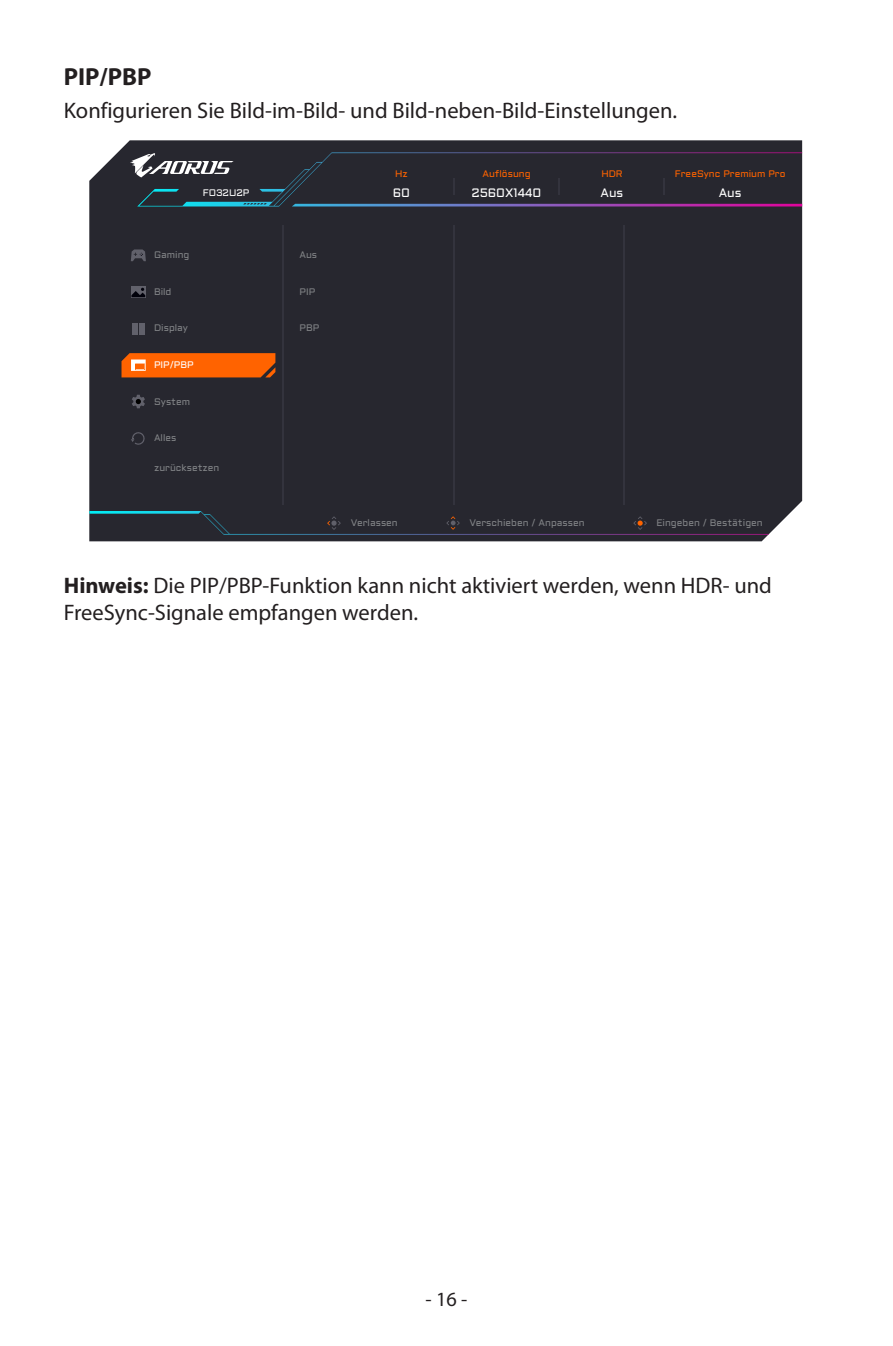
<style>
.page{position:relative;width:893px;height:1346px;background:#fff}
.page>*{position:absolute;margin:0;border:0;box-sizing:border-box;transform-origin:0 0}
.body_11pt_bold{font:700 24.75px "Myriad Pro";color:#231f20}
.body_10pt{font:22.5px/27px "Myriad Pro";color:#231f20}
.t1{font:20.25px "Myriad Pro";color:#231f20}
.body_5_6pt_AOROS_OSD{font:12.15px "Aldrich";color:#fff}
.body_5_6pt_AOROS_OSD-2{font:9.45px "Aldrich";color:#808285}
.body_5_6pt_AOROS_OSD-3{font:9.45px "Aldrich";color:#ff6300}
.body_7pt_AOROS_OSD{font:9.45px "Aldrich";color:#fff}
.body_5_6pt_AOROS_OSD-4{font:9.45px "Aldrich";color:#fff}
.s1{font-weight:700}
</style>
<div class="page">
<div style="left:89px;top:140px;width:713px;height:401px;background:#27272f"></div>
<svg style="left:89px;top:511px;width:680px;height:24px;background:#292c36"></svg>
<hr style="left:623px;top:225px;width:2px;height:280px;background:#33333d">
<svg style="left:130px;top:152px;width:672px;height:54px;background:#2f303b"></svg>
<hr style="left:283px;top:225px;width:1px;height:280px;background:#33333d">
<hr style="left:453px;top:225px;width:1px;height:280px;background:#33333d">
<div style="left:131px;top:286px;width:15px;height:12px;background:#61616b"></div>
<svg style="left:131px;top:288px;width:14px;height:9px"></svg>
<svg style="left:132px;top:323px;width:12px;height:12px"></svg>
<svg style="left:122px;top:353px;width:153px;height:24px;background:#f86509"></svg>
<div style="left:136px;top:364px;width:8px;height:5px;background:#ff6300"></div>
<svg style="left:132px;top:395px;width:13px;height:13px"></svg>
<svg style="left:131px;top:431px;width:14px;height:14px"></svg>
<svg style="left:131px;top:249px;width:15px;height:12px"></svg>
<p class="body_11pt_bold" style="left:64px;top:60px;width:89px">PIP/PBP</p>
<p class="body_10pt" style="left:64px;top:96px;width:615px">Konfigurieren Sie Bild-im-Bild- und Bild-neben-Bild-Einstellungen.</p>
<p class="body_7pt_AOROS_OSD" style="left:203px;top:187px;width:48px">FO32U2P</p>
<p class="body_5_6pt_AOROS_OSD-2" style="left:154px;top:249px;width:37px">Gaming</p>
<p class="body_5_6pt_AOROS_OSD-2" style="left:154px;top:285px;width:19px">Bild</p>
<p class="body_5_6pt_AOROS_OSD-2" style="left:154px;top:322px;width:36px">Display</p>
<p class="body_5_6pt_AOROS_OSD-4" style="left:154px;top:358px;width:41px">PIP/PBP</p>
<p class="body_5_6pt_AOROS_OSD-2" style="left:154px;top:395px;width:38px">System</p>
<p class="body_5_6pt_AOROS_OSD-2" style="left:154px;top:431px;width:24px">Alles</p>
<p class="body_5_6pt_AOROS_OSD-2" style="left:154px;top:461px;width:67px">zurücksetzen</p>
<p class="body_5_6pt_AOROS_OSD-2" style="left:299px;top:249px;width:19px">Aus</p>
<p class="body_5_6pt_AOROS_OSD-2" style="left:299px;top:285px;width:17px">PIP</p>
<p class="body_5_6pt_AOROS_OSD-2" style="left:299px;top:322px;width:21px">PBP</p>
<p class="body_5_6pt_AOROS_OSD-3" style="left:395px;top:167px;width:14px">Hz</p>
<p class="body_5_6pt_AOROS_OSD" style="left:393px;top:184px;width:19px">60</p>
<p class="body_5_6pt_AOROS_OSD-3" style="left:482px;top:167px;width:50px">Auflösung</p>
<p class="body_5_6pt_AOROS_OSD" style="left:472px;top:184px;width:71px">2560X1440</p>
<p class="body_5_6pt_AOROS_OSD-3" style="left:601px;top:167px;width:23px">HDR</p>
<p class="body_5_6pt_AOROS_OSD" style="left:601px;top:184px;width:24px">Aus</p>
<p class="body_5_6pt_AOROS_OSD-3" style="left:675px;top:167px;width:112px">FreeSync Premium Pro</p>
<p class="body_5_6pt_AOROS_OSD" style="left:719px;top:184px;width:24px">Aus</p>
<p class="body_5_6pt_AOROS_OSD-2" style="left:351px;top:516px;width:49px">Verlassen</p>
<p class="body_5_6pt_AOROS_OSD-2" style="left:469px;top:516px;width:117px">Verschieben / Anpassen</p>
<p class="body_5_6pt_AOROS_OSD-2" style="left:656px;top:516px;width:108px">Eingeben / Bestätigen</p>
<p class="body_10pt" style="left:64px;top:571px;width:710px"><span class="s1">Hinweis:</span> Die PIP/PBP-Funktion kann nicht aktiviert werden, wenn HDR- und<br>FreeSync-Signale empfangen werden.</p>
<p class="t1" style="left:426px;top:1286px;width:43px">- 16 -</p>
</div>
